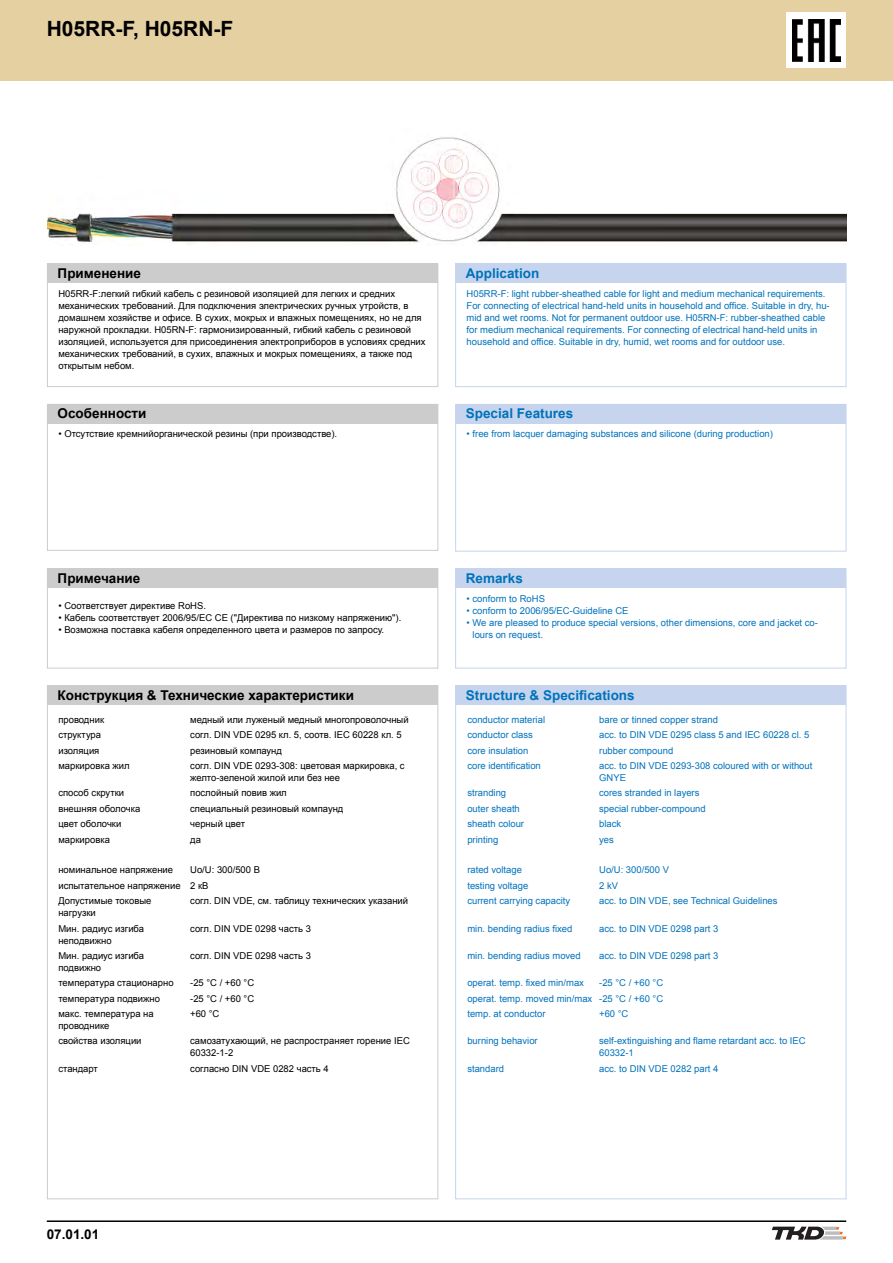
<style>
.page{position:relative;width:893px;height:1263px;background:#fff}
.page>*{position:absolute;margin:0;border:0;box-sizing:border-box;transform-origin:0 0}
.t1{font:700 21px "Arial";color:#000}
.t2{font:700 13.5px "Arial";color:#000}
.t3{font:700 13.5px "Arial";color:#0072bc}
.t4{font:9.45px/12px "Arial";color:#000}
.t5{font:9.45px/12px "Arial";color:#0072bc}
</style>
<div class="page">
<div style="left:0;top:0;width:893px;height:81px;background:#e5d0a2"></div>
<svg style="left:772px;top:1226px;width:74px;height:13px"></svg>
<hr style="left:47px;top:1220px;width:799px;height:2px;background:#000">
<img style="left:47px;top:137px;width:799px;height:107px">
<div style="left:47px;top:264px;width:391px;height:19px;background:#ccc"></div>
<div style="left:455px;top:264px;width:391px;height:19px;background:#c6d5ed"></div>
<div style="left:47px;top:685px;width:391px;height:20px;background:#ccc"></div>
<div style="left:455px;top:685px;width:391px;height:20px;background:#c6d5ed"></div>
<div style="left:47px;top:264px;width:391px;height:123px;border:1px solid #ccc"></div>
<div style="left:455px;top:264px;width:391px;height:123px;border:1px solid #c6d5ed"></div>
<div style="left:47px;top:404px;width:391px;height:19px;background:#ccc"></div>
<div style="left:455px;top:404px;width:391px;height:19px;background:#c6d5ed"></div>
<div style="left:47px;top:404px;width:391px;height:147px;border:1px solid #ccc"></div>
<div style="left:455px;top:404px;width:391px;height:147px;border:1px solid #c6d5ed"></div>
<div style="left:47px;top:568px;width:391px;height:20px;background:#ccc"></div>
<div style="left:455px;top:568px;width:391px;height:20px;background:#c6d5ed"></div>
<div style="left:47px;top:568px;width:391px;height:100px;border:1px solid #ccc"></div>
<div style="left:455px;top:568px;width:391px;height:100px;border:1px solid #c6d5ed"></div>
<div style="left:787px;top:13px;width:59px;height:55px;background:#fff"></div>
<img style="left:793px;top:20px;width:47px;height:41px">
<h1 class="t1" style="left:47px;top:20px;width:188px">H05RR-F, H05RN-F</h1>
<h2 class="t2" style="left:58px;top:268px;width:85px">Применение</h2>
<h2 class="t3" style="left:466px;top:268px;width:75px">Application</h2>
<p class="t4" style="left:58px;top:288px;width:369px">H05RR-F:легкий гибкий кабель с резиновой изоляцией для легких и средних механических требований. Для подключения электрических ручных утройств, в домашнем хозяйстве и офисе. В сухих, мокрых и влажных помещениях, но не для наружной прокладки. H05RN-F: гармонизированный, гибкий кабель с резиновой изоляцией, используется для присоединения электроприборов в условиях средних механических требований, в сухих, влажных и мокрых помещениях, а также под открытым небом.</p>
<p class="t5" style="left:467px;top:288px;width:365px">H05RR-F: light rubber-sheathed cable for light and medium mechanical requirements.<br>For connecting of electrical hand-held units in household and office. Suitable in dry, hu&shy;mid and wet rooms. Not for permanent outdoor use. H05RN-F: rubber-sheathed cable for medium mechanical requirements. For connecting of electrical hand-held units in household and office. Suitable in dry, humid, wet rooms and for outdoor use.</p>
<h2 class="t2" style="left:58px;top:409px;width:90px">Особенности</h2>
<h2 class="t3" style="left:466px;top:409px;width:109px">Special Features</h2>
<p class="t4" style="left:58px;top:429px;width:280px">• Отсутствие кремнийорганической резины (при производстве).</p>
<p class="t5" style="left:467px;top:429px;width:308px">• free from lacquer damaging substances and silicone (during production)</p>
<h2 class="t2" style="left:58px;top:573px;width:84px">Примечание</h2>
<h2 class="t3" style="left:466px;top:573px;width:59px">Remarks</h2>
<p class="t4" style="left:58px;top:600px;width:149px">• Соответствует директиве RoHS.</p>
<p class="t4" style="left:58px;top:612px;width:344px">• Кабель соответствует 2006/95/EС CE ("Директива по низкому напряжению").</p>
<p class="t4" style="left:58px;top:624px;width:327px">• Возможна поставка кабеля определенного цвета и размеров по запросу.</p>
<p class="t5" style="left:467px;top:593px;width:80px">• conform to RoHS</p>
<p class="t5" style="left:467px;top:605px;width:163px">• conform to 2006/95/EC-Guideline CE</p>
<p class="t5" style="left:473px;top:617px;width:347px;text-indent:-6px">• We are pleased to produce special versions, other dimensions, core and jacket co&shy;lours on request.</p>
<h2 class="t2" style="left:58px;top:690px;width:298px">Конструкция &amp; Технические характеристики</h2>
<h2 class="t3" style="left:466px;top:690px;width:170px">Structure &amp; Specifications</h2>
<p class="t4" style="left:58px;top:714px;width:47px">проводник</p>
<p class="t4" style="left:190px;top:714px;width:220px">медный или луженый медный многопроволочный</p>
<p class="t5" style="left:467px;top:714px;width:79px">conductor material</p>
<p class="t5" style="left:599px;top:714px;width:120px">bare or tinned copper strand</p>
<p class="t4" style="left:58px;top:730px;width:44px">структура</p>
<p class="t4" style="left:190px;top:730px;width:213px">согл. DIN VDE 0295 кл. 5, соотв. IEC 60228 кл. 5</p>
<p class="t5" style="left:467px;top:730px;width:67px">conductor class</p>
<p class="t5" style="left:599px;top:730px;width:212px">acc. to DIN VDE 0295 class 5 and IEC 60228 cl. 5</p>
<p class="t4" style="left:58px;top:745px;width:43px">изоляция</p>
<p class="t4" style="left:190px;top:745px;width:93px">резиновый компаунд</p>
<p class="t5" style="left:467px;top:745px;width:62px">core insulation</p>
<p class="t5" style="left:599px;top:745px;width:76px">rubber compound</p>
<p class="t4" style="left:58px;top:761px;width:73px">маркировка жил</p>
<p class="t4" style="left:190px;top:761px;width:216px">согл. DIN VDE 0293-308: цветовая маркировка, с желто-зеленой жилой или без нее</p>
<p class="t5" style="left:467px;top:761px;width:75px">core identification</p>
<p class="t5" style="left:599px;top:761px;width:215px">acc. to DIN VDE 0293-308 coloured with or without<br>GNYE</p>
<p class="t4" style="left:58px;top:788px;width:67px">способ скрутки</p>
<p class="t4" style="left:190px;top:788px;width:98px">послойный повив жил</p>
<p class="t5" style="left:467px;top:788px;width:40px">stranding</p>
<p class="t5" style="left:599px;top:788px;width:102px">cores stranded in layers</p>
<p class="t4" style="left:58px;top:803px;width:84px">внешняя оболочка</p>
<p class="t4" style="left:190px;top:803px;width:155px">специальный резиновый компаунд</p>
<p class="t5" style="left:467px;top:803px;width:54px">outer sheath</p>
<p class="t5" style="left:599px;top:803px;width:108px">special rubber-compound</p>
<p class="t4" style="left:58px;top:819px;width:64px">цвет оболочки</p>
<p class="t4" style="left:190px;top:819px;width:56px">черный цвет</p>
<p class="t5" style="left:467px;top:819px;width:58px">sheath colour</p>
<p class="t5" style="left:599px;top:819px;width:24px">black</p>
<p class="t4" style="left:58px;top:834px;width:53px">маркировка</p>
<p class="t4" style="left:190px;top:834px;width:12px">да</p>
<p class="t5" style="left:467px;top:834px;width:32px">printing</p>
<p class="t5" style="left:599px;top:834px;width:16px">yes</p>
<p class="t4" style="left:58px;top:865px;width:116px">номинальное напряжение</p>
<p class="t4" style="left:190px;top:865px;width:71px">Uo/U: 300/500 В</p>
<p class="t5" style="left:467px;top:865px;width:56px">rated voltage</p>
<p class="t5" style="left:599px;top:865px;width:71px">Uo/U: 300/500 V</p>
<p class="t4" style="left:58px;top:880px;width:152px">испытательное напряжение 2 кВ</p>
<p class="t5" style="left:467px;top:880px;width:62px">testing voltage</p>
<p class="t5" style="left:599px;top:880px;width:20px">2 kV</p>
<p class="t4" style="left:58px;top:896px;width:95px">Допустимые токовые нагрузки</p>
<p class="t4" style="left:190px;top:896px;width:219px">согл. DIN VDE, см. таблицу технических указаний</p>
<p class="t5" style="left:467px;top:896px;width:104px">current carrying capacity</p>
<p class="t5" style="left:599px;top:896px;width:180px">acc. to DIN VDE, see Technical Guidelines</p>
<p class="t4" style="left:58px;top:923px;width:87px">Мин. радиус изгиба неподвижно</p>
<p class="t4" style="left:190px;top:923px;width:122px">согл. DIN VDE 0298 часть 3</p>
<p class="t5" style="left:467px;top:923px;width:107px">min. bending radius fixed</p>
<p class="t5" style="left:599px;top:923px;width:121px">acc. to DIN VDE 0298 part 3</p>
<p class="t4" style="left:58px;top:950px;width:87px">Мин. радиус изгиба подвижно</p>
<p class="t4" style="left:190px;top:950px;width:122px">согл. DIN VDE 0298 часть 3</p>
<p class="t5" style="left:467px;top:950px;width:115px">min. bending radius moved</p>
<p class="t5" style="left:599px;top:950px;width:121px">acc. to DIN VDE 0298 part 3</p>
<p class="t4" style="left:58px;top:978px;width:117px">температура стационарно</p>
<p class="t4" style="left:190px;top:978px;width:66px">-25 °C / +60 °C</p>
<p class="t5" style="left:467px;top:978px;width:118px">operat. temp. fixed min/max</p>
<p class="t5" style="left:599px;top:978px;width:66px">-25 °C / +60 °C</p>
<p class="t4" style="left:58px;top:993px;width:103px">температура подвижно</p>
<p class="t4" style="left:190px;top:993px;width:66px">-25 °C / +60 °C</p>
<p class="t5" style="left:467px;top:993px;width:197px">operat. temp. moved min/max -25 °C / +60 °C</p>
<p class="t4" style="left:58px;top:1009px;width:97px">макс. температура на проводнике</p>
<p class="t4" style="left:190px;top:1009px;width:31px">+60 °C</p>
<p class="t5" style="left:467px;top:1009px;width:80px">temp. at conductor</p>
<p class="t5" style="left:599px;top:1009px;width:31px">+60 °C</p>
<p class="t4" style="left:58px;top:1036px;width:85px">свойства изоляции</p>
<p class="t4" style="left:190px;top:1036px;width:221px">самозатухающий, не распространяет горение IEC<br>60332-1-2</p>
<p class="t5" style="left:467px;top:1036px;width:72px">burning behavior</p>
<p class="t5" style="left:599px;top:1036px;width:208px">self-extinguishing and flame retardant acc. to IEC<br>60332-1</p>
<p class="t4" style="left:58px;top:1063px;width:41px">стандарт</p>
<p class="t4" style="left:190px;top:1063px;width:140px">согласно DIN VDE 0282 часть 4</p>
<p class="t5" style="left:467px;top:1063px;width:38px">standard</p>
<p class="t5" style="left:599px;top:1063px;width:121px">acc. to DIN VDE 0282 part 4</p>
<h2 class="t2" style="left:47px;top:1229px;width:54px">07.01.01</h2>
</div>
